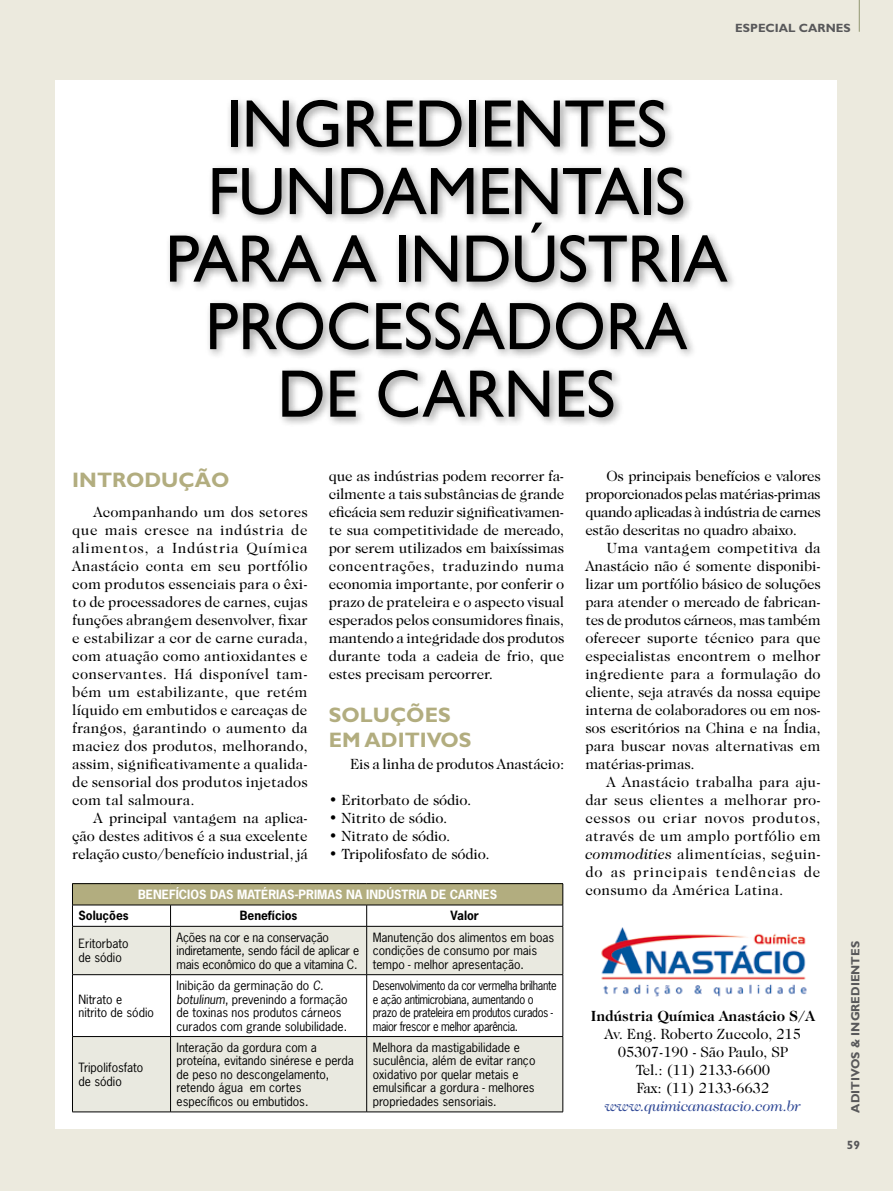
<style>
.page{position:relative;width:893px;height:1191px;background:#fff}
.page>*{position:absolute;margin:0;border:0;box-sizing:border-box;transform-origin:0 0}
.t1{font:67.5px/67.5px "Gill Sans";letter-spacing:-.01em;color:#000;text-align:center}
.t2{font:700 21px/25.2px "Gill Sans";color:#b2ad7f}
.t3{font:15px/18px "Caslon 224 IT Cby BT";letter-spacing:-.01em;color:#000;text-align:justify}
.t4{font:700 15px "Caslon 224 IT Cby BT";letter-spacing:-.01em;color:#000}
.t5{font:italic 15px "Caslon 224 IT Cby BT";letter-spacing:-.01em;color:#314a97}
.t6{font:15px "Caslon 224 IT Cby BT";letter-spacing:.02em;color:#000}
.t7{font:12px/13.5px "News Gothic Std";color:#000}
.t8{font:12px/13.5px "News Gothic Std";letter-spacing:-.03em;color:#000;scale:.91 1}
.t9{font:12px/13.5px "News Gothic Std";letter-spacing:-.02em;color:#000}
.t10{font:700 12px "News Gothic Std";color:#fff}
.t11{font:700 12px "Gill Sans";color:#58585a}
.t12{font:700 12px "News Gothic Std";color:#000}
.s1{font-style:italic}
</style>
<div class="page">
<div style="left:0;top:0;width:893px;height:79px;background:#eceade"></div>
<div style="left:837px;top:0;width:56px;height:1191px;background:#eceade"></div>
<div style="left:0;top:0;width:55px;height:1191px;background:#eceade"></div>
<div style="left:0;top:1129px;width:893px;height:62px;background:#eceade"></div>
<div style="left:165px;top:95px;width:572px;height:333px;background:#000;opacity:.4"></div>
<div style="left:72px;top:883px;width:491px;height:22px;background:#b2ad7f"></div>
<svg style="left:73px;top:927px;width:490px;height:184px;fill:#e9e9e0"></svg>
<hr style="left:72px;top:883px;width:99px;height:1px;background:#000">
<hr style="left:171px;top:883px;width:196px;height:1px;background:#000">
<hr style="left:367px;top:883px;width:196px;height:1px;background:#000">
<hr style="left:72px;top:904px;width:99px;height:1px;background:#000">
<svg style="left:72px;top:884px;width:1px;height:42px"></svg>
<hr style="left:171px;top:904px;width:196px;height:1px;background:#000">
<svg style="left:170px;top:905px;width:1px;height:21px"></svg>
<hr style="left:367px;top:904px;width:196px;height:1px;background:#000">
<svg style="left:366px;top:905px;width:1px;height:21px"></svg>
<svg style="left:563px;top:884px;width:1px;height:42px"></svg>
<hr style="left:72px;top:926px;width:99px;height:1px;background:#000">
<hr style="left:72px;top:926px;width:1px;height:48px;background:#000">
<hr style="left:171px;top:926px;width:196px;height:1px;background:#000">
<hr style="left:170px;top:926px;width:1px;height:48px;background:#000">
<hr style="left:367px;top:926px;width:196px;height:1px;background:#000">
<hr style="left:366px;top:926px;width:1px;height:48px;background:#000">
<hr style="left:563px;top:926px;width:1px;height:48px;background:#000">
<hr style="left:72px;top:974px;width:99px;height:1px;background:#000">
<hr style="left:72px;top:975px;width:1px;height:61px;background:#000">
<hr style="left:171px;top:974px;width:196px;height:1px;background:#000">
<hr style="left:170px;top:975px;width:1px;height:61px;background:#000">
<hr style="left:367px;top:974px;width:196px;height:1px;background:#000">
<hr style="left:366px;top:975px;width:1px;height:61px;background:#000">
<hr style="left:563px;top:975px;width:1px;height:61px;background:#000">
<hr style="left:72px;top:1036px;width:99px;height:1px;background:#000">
<hr style="left:72px;top:1036px;width:1px;height:75px;background:#000">
<hr style="left:171px;top:1036px;width:196px;height:1px;background:#000">
<hr style="left:170px;top:1036px;width:1px;height:75px;background:#000">
<hr style="left:367px;top:1036px;width:196px;height:1px;background:#000">
<hr style="left:366px;top:1036px;width:1px;height:75px;background:#000">
<hr style="left:563px;top:1036px;width:1px;height:75px;background:#000">
<hr style="left:72px;top:1111px;width:99px;height:1px;background:#000">
<hr style="left:171px;top:1111px;width:196px;height:1px;background:#000">
<hr style="left:367px;top:1111px;width:196px;height:1px;background:#000">
<img style="left:601px;top:927px;width:206px;height:70px">
<hr style="left:859px;top:0;width:1px;height:32px;background:#919770">
<p class="t11" style="left:735px;top:21px;width:117px">ESPECIAL CARNES</p>
<h1 class="t1" style="left:165px;top:90px;width:564px">INGREDIENTES<br>FUNDAMENTAIS<br>PARA A INDÚSTRIA<br>PROCESSADORA<br>DE CARNES</h1>
<h2 class="t2" style="left:72px;top:467px;width:24px">INTROD</h2>
<h2 class="t2" style="left:161px;top:467px;width:68px">UÇÃO</h2>
<p class="t3" style="left:72px;top:503px;width:237px;text-indent:21px">Acompanhando um dos setores que mais cresce na indústria de alimentos, a Indústria Química Anastácio conta em seu portfólio com produtos essenciais para o êxi&shy;to de processadores de carnes, cujas funções abrangem desenvolver, fixar e estabilizar a cor de carne curada, com atuação como antioxidantes e conservantes. Há disponível tam&shy;bém um estabilizante, que retém líquido em embutidos e carcaças de frangos, garantindo o aumento da maciez dos produtos, melhorando, assim, significativamente a qualida&shy;de sensorial dos produtos injetados com tal salmoura.</p>
<p class="t3" style="left:72px;top:809px;width:237px;text-indent:21px">A principal vantagem na aplica&shy;ção destes aditivos é a sua excelente relação custo/benefício industrial, já</p>
<p class="t3" style="left:329px;top:467px;width:237px">que as indústrias podem recorrer fa&shy;cilmente a tais substâncias de grande eficácia sem reduzir significativamen&shy;te sua competitividade de mercado, por serem utilizados em baixíssimas concentrações, traduzindo numa economia importante, por conferir o prazo de prateleira e o aspecto visual esperados pelos consumidores finais, mantendo a integridade dos produtos durante toda a cadeia de frio, que estes precisam percorrer.</p>
<h2 class="t2" style="left:329px;top:701px;width:109px">SOLUÇÕES<br>EM ADITIVOS</h2>
<p class="t3" style="left:350px;top:755px;width:216px">Eis a linha de produtos Anastácio:</p>
<p class="t3" style="left:329px;top:791px;width:144px">• Eritorbato de sódio.</p>
<p class="t3" style="left:329px;top:809px;width:120px">• Nitrito de sódio.</p>
<p class="t3" style="left:329px;top:827px;width:123px">• Nitrato de sódio.</p>
<p class="t3" style="left:329px;top:845px;width:162px">• Tripolifosfato de sódio.</p>
<p class="t3" style="left:585px;top:467px;width:237px;text-indent:21px">Os principais benefícios e valores proporcionados pelas matérias-primas quando aplicadas à indústria de carnes estão descritas no quadro abaixo.</p>
<p class="t3" style="left:585px;top:539px;width:237px;text-indent:21px">Uma vantagem competitiva da Anastácio não é somente disponibi&shy;lizar um portfólio básico de soluções para atender o mercado de fabrican&shy;tes de produtos cárneos, mas também oferecer suporte técnico para que especialistas encontrem o melhor ingrediente para a formulação do cliente, seja através da nossa equipe interna de colaboradores ou em nos&shy;sos escritórios na China e na Índia, para buscar novas alternativas em matérias-primas.</p>
<p class="t3" style="left:585px;top:773px;width:237px;text-indent:21px">A Anastácio trabalha para aju&shy;dar seus clientes a melhorar pro&shy;cessos ou criar novos produtos, através de um amplo portfólio em <span class="s1">commodities</span> alimentícias, seguin&shy;do as principais tendências de</p>
<p class="t10" style="left:138px;top:886px;width:360px">BENEFÍCIOS DAS MATÉRIAS-PRIMAS NA INDÚSTRIA DE CARNES</p>
<p class="t6" style="left:585px;top:881px;width:200px">consumo da América Latina.</p>
<p class="t12" style="left:78px;top:908px;width:52px">Soluções</p>
<p class="t12" style="left:240px;top:908px;width:59px">Benefícios</p>
<p class="t12" style="left:451px;top:908px;width:30px">Valor</p>
<p class="t7" style="left:78px;top:937px;width:51px">Eritorbato de sódio</p>
<p class="t9" style="left:177px;top:930px;width:184px">Ações na cor e na conservação indiretamente, sendo fácil de aplicar e mais econômico do que a vitamina C.</p>
<p class="t7" style="left:373px;top:930px;width:183px">Manutenção dos alimentos em boas condições de consumo por mais tempo - melhor apresentação.</p>
<p class="t7" style="left:78px;top:992px;width:77px">Nitrato e<br>nitrito de sódio</p>
<p class="t7" style="left:177px;top:978px;width:173px">Inibição da germinação do <span class="s1">C. botulinum</span>, prevenindo a formação de toxinas nos produtos cárneos curados com grande solubilidade.</p>
<p class="t8" style="left:373px;top:978px;width:204px">Desenvolvimento da cor vermelha brilhante e ação antimicrobiana, aumentando o prazo de prateleira em produtos curados - maior frescor e melhor aparência.</p>
<p class="t7" style="left:78px;top:1060px;width:66px">Tripolifosfato de sódio</p>
<p class="t7" style="left:177px;top:1040px;width:179px">Interação da gordura com a proteína, evitando sinérese e perda de peso no descongelamento, retendo água em cortes específicos ou embutidos.</p>
<p class="t7" style="left:373px;top:1040px;width:164px">Melhora da mastigabilidade e suculência, além de evitar ranço oxidativo por quelar metais e emulsificar a gordura - melhores propriedades sensoriais.</p>
<p class="t4" style="left:591px;top:1007px;width:226px">Indústria Química Anastácio S/A</p>
<p class="t3" style="left:605px;top:1025px;width:198px;text-align:center">Av. Eng. Roberto Zuccolo, 215<br>05307-190 - São Paulo, SP<br>Tel.: (11) 2133-6600<br>Fax: (11) 2133-6632</p>
<p class="t5" style="left:605px;top:1097px;width:197px">www.quimicanastacio.com.br</p>
<p class="t11" style="left:848px;top:1112px;width:173px;rotate:-90deg">ADITIVOS &amp; INGREDIENTES</p>
<p class="t11" style="left:847px;top:1137px;width:15px">59</p>
</div>
